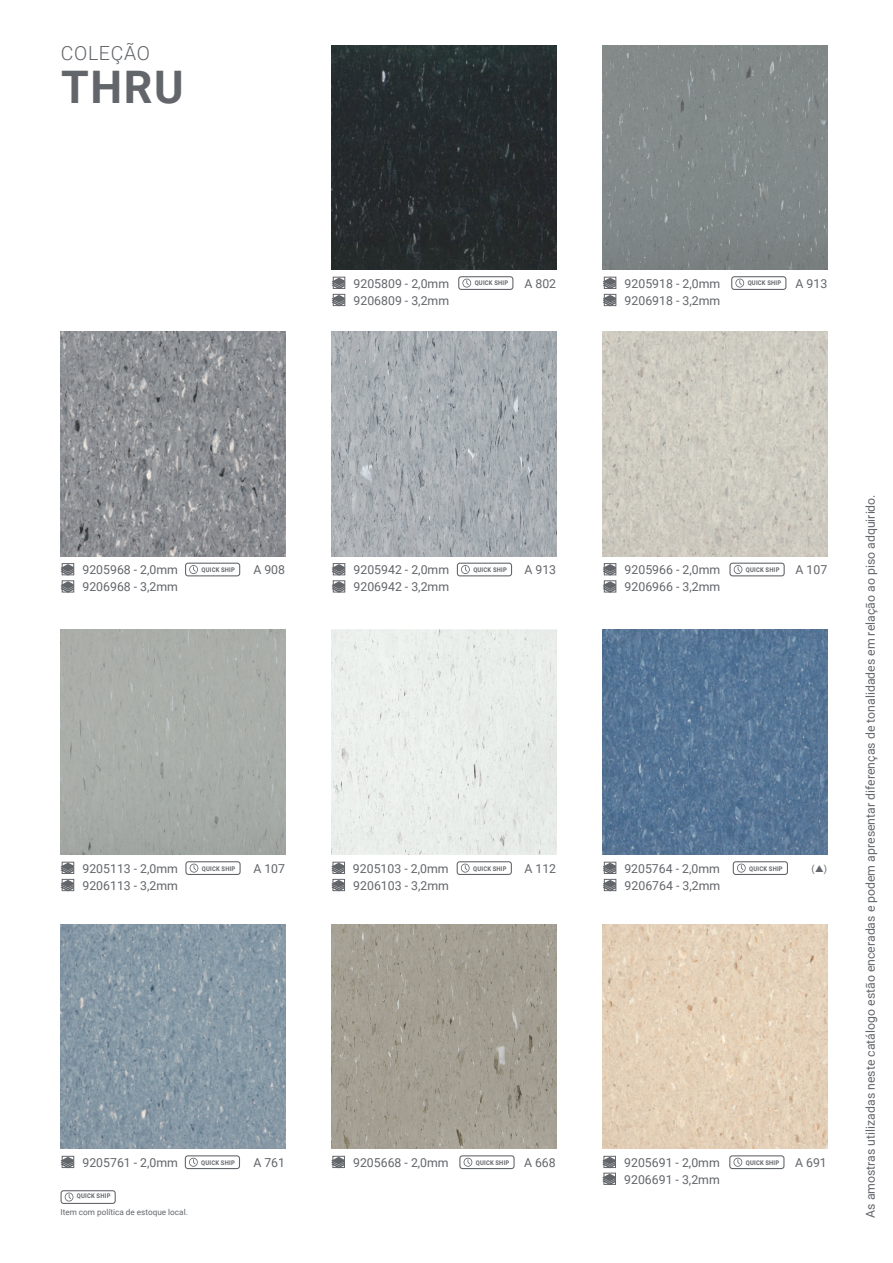
<style>
.page{position:relative;width:893px;height:1263px;background:#fff}
.page>*{position:absolute;margin:0;border:0;box-sizing:border-box;transform-origin:0 0}
.t1{font:700 44.85px "Roboto";color:#62656a}
.t2{font:300 19.5px "Roboto";letter-spacing:.035em;color:#62656a}
.t3{font:12.3px/17.2px "Roboto";color:#62656a}
.t4{font:9.45px "Roboto";color:#62656a}
.t5{font:8.25px "Roboto";color:#62656a}
.t6{font:700 6.45px "Roboto";letter-spacing:.035em;color:#62656a;scale:.91 1}
</style>
<div class="page">
<img style="left:332px;top:45px;width:224px;height:225px">
<div style="left:62px;top:1156px;width:12px;height:12px;border:1px solid #62656a"></div>
<svg style="left:61px;top:1157px;width:13px;height:11px"></svg>
<img style="left:603px;top:45px;width:224px;height:225px">
<img style="left:61px;top:924px;width:224px;height:225px">
<img style="left:61px;top:332px;width:224px;height:224px">
<img style="left:603px;top:630px;width:224px;height:224px">
<img style="left:603px;top:332px;width:224px;height:224px">
<div style="left:61px;top:630px;width:224px;height:224px;background:#a8ada8"></div>
<div style="left:333px;top:277px;width:12px;height:12px;border:1px solid #62656a"></div>
<svg style="left:332px;top:278px;width:13px;height:11px"></svg>
<div style="left:333px;top:294px;width:12px;height:12px;border:1px solid #62656a"></div>
<svg style="left:332px;top:295px;width:13px;height:11px"></svg>
<div style="left:62px;top:563px;width:12px;height:12px;border:1px solid #62656a"></div>
<svg style="left:61px;top:564px;width:13px;height:11px"></svg>
<svg style="left:61px;top:581px;width:13px;height:12px"></svg>
<div style="left:62px;top:862px;width:12px;height:11px;border:1px solid #62656a"></div>
<svg style="left:61px;top:863px;width:13px;height:11px"></svg>
<div style="left:62px;top:879px;width:12px;height:12px;border:1px solid #62656a"></div>
<svg style="left:61px;top:880px;width:13px;height:11px"></svg>
<div style="left:333px;top:862px;width:12px;height:11px;border:1px solid #62656a"></div>
<svg style="left:331px;top:863px;width:14px;height:11px"></svg>
<div style="left:333px;top:879px;width:12px;height:12px;border:1px solid #62656a"></div>
<svg style="left:331px;top:880px;width:14px;height:11px"></svg>
<div style="left:604px;top:862px;width:12px;height:11px;border:1px solid #62656a"></div>
<svg style="left:603px;top:863px;width:13px;height:11px"></svg>
<div style="left:604px;top:879px;width:12px;height:12px;border:1px solid #62656a"></div>
<svg style="left:603px;top:880px;width:13px;height:11px"></svg>
<div style="left:604px;top:563px;width:12px;height:12px;border:1px solid #62656a"></div>
<svg style="left:603px;top:564px;width:13px;height:11px"></svg>
<svg style="left:603px;top:581px;width:13px;height:12px"></svg>
<div style="left:333px;top:563px;width:12px;height:12px;border:1px solid #62656a"></div>
<svg style="left:332px;top:564px;width:13px;height:11px"></svg>
<svg style="left:332px;top:581px;width:13px;height:12px"></svg>
<div style="left:604px;top:277px;width:12px;height:12px;border:1px solid #62656a"></div>
<svg style="left:603px;top:278px;width:13px;height:11px"></svg>
<div style="left:604px;top:294px;width:12px;height:12px;border:1px solid #62656a"></div>
<svg style="left:603px;top:295px;width:13px;height:11px"></svg>
<img style="left:603px;top:924px;width:224px;height:225px">
<div style="left:604px;top:1156px;width:12px;height:12px;border:1px solid #62656a"></div>
<div style="left:604px;top:1173px;width:12px;height:11px;border:1px solid #62656a"></div>
<svg style="left:602px;top:1157px;width:13px;height:28px"></svg>
<div style="left:333px;top:1156px;width:12px;height:12px;border:1px solid #62656a"></div>
<svg style="left:331px;top:1157px;width:13px;height:11px"></svg>
<img style="left:332px;top:924px;width:224px;height:225px">
<div style="left:332px;top:630px;width:224px;height:224px;background:#e9eeea"></div>
<img style="left:332px;top:332px;width:224px;height:224px">
<div style="left:458px;top:276px;width:55px;height:14px;border:1px solid #62656a;border-radius:3px"></div>
<svg style="left:462px;top:279px;width:9px;height:9px"></svg>
<div style="left:731px;top:276px;width:55px;height:14px;border:1px solid #62656a;border-radius:3px"></div>
<svg style="left:735px;top:279px;width:9px;height:9px"></svg>
<div style="left:185px;top:563px;width:55px;height:13px;border:1px solid #62656a;border-radius:3px"></div>
<svg style="left:189px;top:565px;width:9px;height:9px"></svg>
<div style="left:457px;top:563px;width:55px;height:13px;border:1px solid #62656a;border-radius:3px"></div>
<svg style="left:461px;top:565px;width:9px;height:9px"></svg>
<div style="left:729px;top:563px;width:56px;height:13px;border:1px solid #62656a;border-radius:3px"></div>
<svg style="left:734px;top:565px;width:8px;height:9px"></svg>
<div style="left:733px;top:861px;width:55px;height:14px;border:1px solid #62656a;border-radius:3px"></div>
<svg style="left:737px;top:864px;width:9px;height:8px"></svg>
<div style="left:457px;top:861px;width:55px;height:14px;border:1px solid #62656a;border-radius:3px"></div>
<svg style="left:461px;top:864px;width:9px;height:8px"></svg>
<div style="left:185px;top:861px;width:56px;height:14px;border:1px solid #62656a;border-radius:3px"></div>
<svg style="left:190px;top:864px;width:8px;height:8px"></svg>
<div style="left:185px;top:1155px;width:55px;height:14px;border:1px solid #62656a;border-radius:3px"></div>
<svg style="left:189px;top:1158px;width:9px;height:9px"></svg>
<div style="left:459px;top:1155px;width:56px;height:14px;border:1px solid #62656a;border-radius:3px"></div>
<svg style="left:464px;top:1158px;width:8px;height:9px"></svg>
<div style="left:729px;top:1155px;width:55px;height:14px;border:1px solid #62656a;border-radius:3px"></div>
<svg style="left:733px;top:1158px;width:9px;height:9px"></svg>
<div style="left:61px;top:1190px;width:55px;height:14px;border:1px solid #62656a;border-radius:3px"></div>
<svg style="left:65px;top:1192px;width:8px;height:9px"></svg>
<h2 class="t2" style="left:61px;top:39px;width:91px">COLEÇÃO</h2>
<h1 class="t1" style="left:61px;top:55px;width:124px">THRU</h1>
<p class="t3" style="left:354px;top:274px;width:97px">9205809 - 2,0mm<br>9206809 - 3,2mm</p>
<p class="t6" style="left:475px;top:279px;width:38px">QUICK SHIP</p>
<p class="t3" style="left:524px;top:274px;width:33px">A 802</p>
<p class="t3" style="left:795px;top:274px;width:33px">A 913</p>
<p class="t3" style="left:625px;top:274px;width:97px">9205918 - 2,0mm</p>
<p class="t6" style="left:748px;top:279px;width:38px">QUICK SHIP</p>
<p class="t3" style="left:625px;top:291px;width:97px">9206918 - 3,2mm</p>
<p class="t3" style="left:82px;top:561px;width:97px">9205968 - 2,0mm<br>9206968 - 3,2mm</p>
<p class="t3" style="left:253px;top:561px;width:33px">A 908</p>
<p class="t3" style="left:354px;top:561px;width:97px">9205942 - 2,0mm<br>9206942 - 3,2mm</p>
<p class="t3" style="left:524px;top:561px;width:33px">A 913</p>
<p class="t3" style="left:795px;top:561px;width:33px">A 107</p>
<p class="t3" style="left:625px;top:561px;width:97px">9205966 - 2,0mm<br>9206966 - 3,2mm</p>
<p class="t6" style="left:201px;top:565px;width:38px">QUICK SHIP</p>
<p class="t6" style="left:473px;top:565px;width:38px">QUICK SHIP</p>
<p class="t6" style="left:746px;top:565px;width:38px">QUICK SHIP</p>
<p class="t3" style="left:253px;top:859px;width:33px">A 107</p>
<p class="t3" style="left:524px;top:859px;width:33px">A 112</p>
<p class="t4" style="left:811px;top:862px;width:17px">( )</p>
<p class="t3" style="left:82px;top:859px;width:97px">9205113 - 2,0mm<br>9206113 - 3,2mm</p>
<p class="t3" style="left:353px;top:859px;width:97px">9205103 - 2,0mm<br>9206103 - 3,2mm</p>
<p class="t3" style="left:624px;top:859px;width:97px">9205764 - 2,0mm<br>9206764 - 3,2mm</p>
<p class="t6" style="left:202px;top:864px;width:38px">QUICK SHIP</p>
<p class="t6" style="left:473px;top:864px;width:38px">QUICK SHIP</p>
<p class="t6" style="left:749px;top:864px;width:38px">QUICK SHIP</p>
<p class="t3" style="left:82px;top:1153px;width:97px">9205761 - 2,0mm</p>
<p class="t6" style="left:77px;top:1191px;width:38px">QUICK SHIP</p>
<p class="t5" style="left:61px;top:1206px;width:129px">Item com política de estoque local.</p>
<p class="t3" style="left:353px;top:1153px;width:97px">9205668 - 2,0mm</p>
<p class="t3" style="left:524px;top:1153px;width:33px">A 668</p>
<p class="t3" style="left:624px;top:1153px;width:97px">9205691 - 2,0mm</p>
<p class="t3" style="left:795px;top:1153px;width:33px">A 691</p>
<p class="t3" style="left:624px;top:1170px;width:97px">9206691 - 3,2mm</p>
<p class="t3" style="left:253px;top:1153px;width:33px">A 761</p>
<p class="t6" style="left:201px;top:1158px;width:38px">QUICK SHIP</p>
<p class="t6" style="left:476px;top:1158px;width:38px">QUICK SHIP</p>
<p class="t6" style="left:746px;top:1158px;width:38px">QUICK SHIP</p>
<p class="t3" style="left:861px;top:1218px;width:725px;rotate:-90deg">As amostras utilizadas neste catálogo estão enceradas e podem apresentar diferenças de tonalidades em relação ao piso adquirido.</p>
</div>
